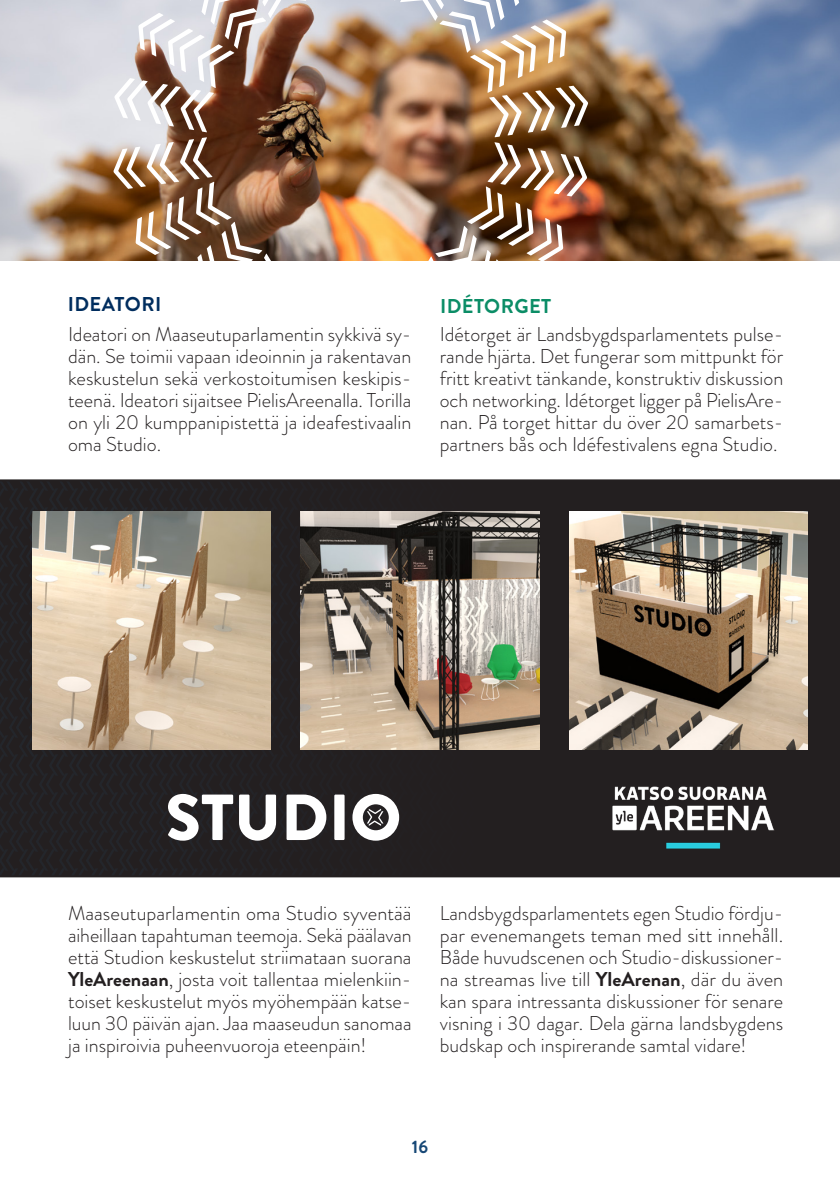
<style>
.page{position:relative;width:840px;height:1191px;background:#fff}
.page>*{position:absolute;margin:0;border:0;box-sizing:border-box;transform-origin:0 0}
.leipis{font:300 20px/22px "Brandon Grotesque";color:#231f20;text-align:justify}
.t1{font:700 20px "Brandon Grotesque";letter-spacing:.02em;color:#0b8d66}
.t2{font:700 20px "Brandon Grotesque";letter-spacing:.02em;color:#002d5e}
.t3{font:700 18px "Brandon Grotesque";color:#174876}
.s1{font-weight:700}
</style>
<div class="page">
<img style="left:0;top:0;width:839px;height:261px">
<img style="left:113px;top:0;width:475px;height:261px">
<svg style="left:0;top:479px;width:839px;height:398px"></svg>
<img style="left:569px;top:511px;width:238px;height:239px">
<img style="left:32px;top:511px;width:238px;height:239px">
<img style="left:300px;top:511px;width:239px;height:239px">
<svg style="left:168px;top:794px;width:65px;height:46px"></svg>
<svg style="left:239px;top:794px;width:37px;height:46px"></svg>
<svg style="left:286px;top:794px;width:40px;height:46px"></svg>
<div style="left:334px;top:794px;width:10px;height:46px;background:#fff"></div>
<svg style="left:352px;top:794px;width:47px;height:46px"></svg>
<img style="left:611px;top:785px;width:163px;height:64px">
<p class="t2" style="left:68px;top:290px;width:95px">IDEATORI</p>
<p class="t1" style="left:440px;top:292px;width:113px">IDÉTORGET</p>
<p class="leipis" style="left:439px;top:323px;width:345px">Idétorget är Landsbygdsparlamentets pulse&shy;rande hjärta. Det fungerar som mittpunkt för fritt kreativt tänkande, konstruktiv diskussion och networking. Idétorget ligger på PielisAre&shy;nan. På torget hittar du över 20 samarbets&shy;partners bås och Idéfestivalens egna Studio.</p>
<p class="leipis" style="left:68px;top:323px;width:345px">Ideatori on Maaseutuparlamentin sykkivä sy&shy;dän. Se toimii vapaan ideoinnin ja rakentavan keskustelun sekä verkostoitumisen keskipis&shy;teenä. Ideatori sijaitsee PielisAreenalla. Torilla on yli 20 kumppanipistettä ja ideafestivaalin oma Studio.</p>
<p class="leipis" style="left:68px;top:902px;width:345px">Maaseutuparlamentin oma Studio syventää aiheillaan tapahtuman teemoja. Sekä päälavan että Studion keskustelut striimataan suorana <span class="s1">YleAreenaan</span>, josta voit tallentaa mielenkiin&shy;toiset keskustelut myös myöhempään katse&shy;luun 30 päivän ajan. Jaa maaseudun sanomaa ja inspiroivia puheenvuoroja eteenpäin!</p>
<p class="leipis" style="left:439px;top:902px;width:345px">Landsbygdsparlamentets egen Studio fördju&shy;par evenemangets teman med sitt innehåll.<br>Både huvudscenen och Studio-diskussioner&shy;na streamas live till <span class="s1">YleArenan</span>, där du även kan spara intressanta diskussioner för senare visning i 30 dagar. Dela gärna landsbygdens budskap och inspirerande samtal vidare!</p>
<p class="t3" style="left:411px;top:1134px;width:18px">16</p>
</div>
